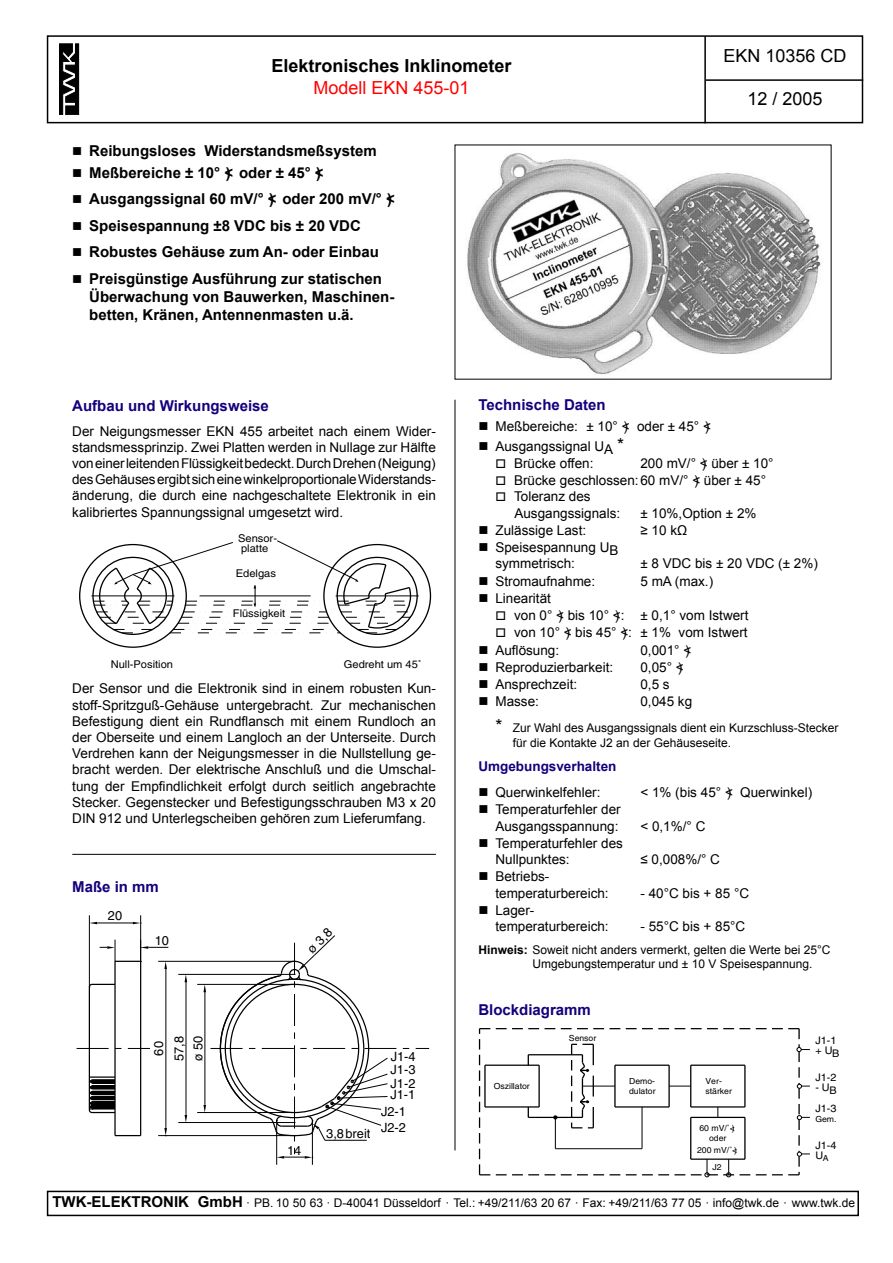
<style>
.page{position:relative;width:893px;height:1263px;background:#fff}
.page>*{position:absolute;margin:0;border:0;box-sizing:border-box;transform-origin:0 0}
.t1{font:700 18px "Arial";color:#000}
.t2{font:18px "Arial";color:#000}
.t3{font:18px "Arial";color:#f00}
.t4{font:700 15px/18px "Arial";color:#000}
.t5{font:700 15px "Arial";color:#13017c}
.t6{font:13.5px/16.2px "Arial";color:#000}
.t7{font:700 13.5px "Arial";color:#13017c}
.t8{font:12.75px/13.4px "Helvetica";color:#000;text-align:justify}
.t9{font:12px/14.4px "Arial";color:#000}
.t10{font:10.65px/10.5px "Helvetica";color:#000;scale:1.04 1}
.t11{font:10.5px/10.1px "Helvetica";color:#000;scale:1.04 1}
.t12{font:8.4px/10.1px "Helvetica";color:#000;scale:1.04 1}
.s1{font-size:18px}
.s2{font-weight:700}
.s3{font-weight:700;font-size:15px}
</style>
<div class="page">
<div style="left:47px;top:35px;width:816px;height:88px;border:2px solid #000"></div>
<hr style="left:704px;top:36px;width:2px;height:87px;background:#000">
<hr style="left:706px;top:79px;width:157px;height:2px;background:#000">
<svg style="left:60px;top:44px;width:19px;height:71px"></svg>
<div style="left:47px;top:1191px;width:812px;height:25px;border:2px solid #000"></div>
<hr style="left:91px;top:596px;width:83px;height:1px;background:#000">
<hr style="left:336px;top:596px;width:83px;height:1px;background:#000">
<svg style="left:93px;top:540px;width:324px;height:94px"></svg>
<svg style="left:90px;top:922px;width:7px;height:2px"></svg>
<svg style="left:133px;top:922px;width:7px;height:2px"></svg>
<svg style="left:164px;top:1128px;width:3px;height:7px"></svg>
<svg style="left:185px;top:975px;width:2px;height:7px"></svg>
<svg style="left:185px;top:1115px;width:2px;height:7px"></svg>
<hr style="left:89px;top:915px;width:1px;height:72px;background:#000">
<hr style="left:97px;top:923px;width:36px;height:1px;background:#000">
<hr style="left:186px;top:982px;width:1px;height:133px;background:#000">
<hr style="left:166px;top:969px;width:1px;height:159px;background:#000">
<hr style="left:197px;top:1112px;width:97px;height:1px;background:#000">
<hr style="left:178px;top:1122px;width:116px;height:1px;background:#000">
<hr style="left:158px;top:1135px;width:136px;height:1px;background:#000">
<hr style="left:312px;top:1120px;width:1px;height:45px;background:#000">
<hr style="left:276px;top:1120px;width:1px;height:45px;background:#000">
<hr style="left:197px;top:984px;width:97px;height:1px;background:#000">
<hr style="left:178px;top:974px;width:116px;height:1px;background:#000">
<hr style="left:158px;top:961px;width:136px;height:1px;background:#000">
<hr style="left:140px;top:915px;width:1px;height:46px;background:#000">
<svg style="left:100px;top:940px;width:68px;height:29px"></svg>
<svg style="left:115px;top:1135px;width:26px;height:1px"></svg>
<hr style="left:89px;top:987px;width:1px;height:123px;background:#000">
<hr style="left:114px;top:961px;width:2px;height:174px;background:#000">
<hr style="left:89px;top:1076px;width:26px;height:2px;background:#000">
<svg style="left:88px;top:983px;width:27px;height:5px"></svg>
<hr style="left:140px;top:961px;width:1px;height:174px;background:#000">
<svg style="left:77px;top:1048px;width:73px;height:1px"></svg>
<svg style="left:88px;top:1079px;width:27px;height:35px"></svg>
<svg style="left:203px;top:935px;width:226px;height:223px"></svg>
<hr style="left:455px;top:400px;width:1px;height:750px;background:#000">
<svg style="left:479px;top:1028px;width:331px;height:149px"></svg>
<hr style="left:582px;top:1086px;width:33px;height:1px;background:#000">
<hr style="left:72px;top:854px;width:364px;height:1px;background:#000">
<img style="left:467px;top:153px;width:354px;height:222px">
<h1 class="t1" style="left:272px;top:54px;width:242px">Elektronisches Inklinometer</h1>
<h1 class="t3" style="left:314px;top:76px;width:158px">Modell EKN 455-01</h1>
<p class="t4" style="left:72px;top:142px;width:306px">■ Reibungsloses Widerstandsmeßsystem</p>
<p class="t4" style="left:72px;top:164px;width:253px">■ Meßbereiche ± 10° &lt;) oder ± 45° &lt;)</p>
<p class="t4" style="left:72px;top:191px;width:324px">■ Ausgangssignal 60 mV/° &lt;) oder 200 mV/° &lt;)</p>
<p class="t4" style="left:72px;top:217px;width:290px">■ Speisespannung ±8 VDC bis ± 20 VDC</p>
<p class="t4" style="left:72px;top:244px;width:308px">■ Robustes Gehäuse zum An- oder Einbau</p>
<p class="t4" style="left:89px;top:270px;width:307px;text-indent:-17px">■ Preisgünstige Ausführung zur statischen<br>Überwachung von Bauwerken, Maschinen&shy;betten, Kränen, Antennenmasten u.ä.</p>
<h1 class="t2" style="left:723px;top:44px;width:125px">EKN 10356 CD</h1>
<h1 class="t2" style="left:747px;top:87px;width:77px">12 / 2005</h1>
<p class="t5" style="left:72px;top:396px;width:198px">Aufbau und Wirkungsweise</p>
<p class="t6" style="left:72px;top:423px;width:365px;text-align:justify">Der Neigungsmesser EKN 455 arbeitet nach einem Wider&shy;standsmessprinzip. Zwei Platten werden in Nullage zur Hälfte von einer leitenden Flüssigkeit bedeckt. Durch Drehen (Neigung) des Gehäuses ergibt sich eine winkelproportionale Widerstands&shy;änderung, die durch eine nachgeschaltete Elektronik in ein kalibriertes Spannungssignal umgesetzt wird.</p>
<p class="t10" style="left:238px;top:533px;width:39px">Sensor&shy;platte</p>
<p class="t10" style="left:236px;top:568px;width:40px">Edelgas</p>
<p class="t10" style="left:233px;top:608px;width:52px">Flüssigkeit</p>
<p class="t10" style="left:111px;top:659px;width:61px">Null-Position</p>
<p class="t10" style="left:344px;top:659px;width:76px">Gedreht um 45˚</p>
<p class="t6" style="left:72px;top:681px;width:365px;text-align:justify">Der Sensor und die Elektronik sind in einem robusten Kun&shy;stoff-Spritzguß-Gehäuse untergebracht. Zur mechanischen Befestigung dient ein Rundflansch mit einem Rundloch an der Oberseite und einem Langloch an der Unterseite. Durch Verdrehen kann der Neigungsmesser in die Nullstellung ge&shy;bracht werden. Der elektrische Anschluß und die Umschal&shy;tung der Empfindlichkeit erfolgt durch seitlich angebrachte Stecker. Gegenstecker und Befestigungsschrauben M3 x 20<br>DIN 912 und Unterlegscheiben gehören zum Lieferumfang.</p>
<p class="t5" style="left:72px;top:877px;width:88px">Maße in mm</p>
<p class="t8" style="left:108px;top:909px;width:16px">20</p>
<p class="t8" style="left:155px;top:933px;width:16px">10</p>
<p class="t8" style="left:149px;top:1061px;width:26px;line-height:20.1px;text-align:center;rotate:-90deg">60<br>57,8</p>
<p class="t8" style="left:191px;top:1061px;width:27px;rotate:-90deg">ø 50</p>
<p class="t8" style="left:305px;top:945px;width:31px;rotate:-44deg">ø 3,8</p>
<p class="t8" style="left:287px;top:1143px;width:16px">14</p>
<p class="t8" style="left:326px;top:1126px;width:46px">3,8breit</p>
<p class="t8" style="left:391px;top:1050px;width:27px">J1-4<br>J1-3<br>J1-2</p>
<p class="t8" style="left:381px;top:1086px;width:36px;line-height:16.5px;text-align:left;text-indent:9px">J1-1<br>J2-1<br>J2-2</p>
<p class="t5" style="left:478px;top:395px;width:129px">Technische Daten</p>
<p class="t6" style="left:478px;top:419px;width:234px">■ Meßbereiche: ± 10° &lt;) oder ± 45° &lt;)</p>
<p class="t6" style="left:478px;top:438px;width:147px">■ Ausgangssignal UA <span class="s1">*</span></p>
<p class="t6" style="left:495px;top:455px;width:100px">□ Brücke offen:</p>
<p class="t6" style="left:640px;top:455px;width:135px">200 mV/° &lt;) über ± 10°</p>
<p class="t6" style="left:495px;top:473px;width:272px">□ Brücke geschlossen: 60 mV/° &lt;) über ± 45°</p>
<p class="t6" style="left:514px;top:489px;width:107px;text-indent:-19px">□ Toleranz des<br>Ausgangssignals:</p>
<p class="t6" style="left:640px;top:505px;width:118px">± 10%,Option ± 2%</p>
<p class="t6" style="left:478px;top:522px;width:109px">■ Zulässige Last:</p>
<p class="t6" style="left:640px;top:522px;width:48px">≥ 10 kΩ</p>
<p class="t6" style="left:495px;top:539px;width:125px;text-indent:-17px">■ Speisespannung UB symmetrisch:</p>
<p class="t6" style="left:640px;top:556px;width:179px">± 8 VDC bis ± 20 VDC (± 2%)</p>
<p class="t6" style="left:478px;top:573px;width:118px">■ Stromaufnahme:</p>
<p class="t6" style="left:640px;top:573px;width:74px">5 mA (max.)</p>
<p class="t6" style="left:478px;top:590px;width:74px">■ Linearität</p>
<p class="t6" style="left:495px;top:607px;width:255px">□ von 0° &lt;) bis 10° &lt;) : ± 0,1° vom Istwert</p>
<p class="t6" style="left:495px;top:625px;width:254px">□ von 10° &lt;) bis 45° &lt;) : ± 1% vom Istwert</p>
<p class="t6" style="left:478px;top:642px;width:82px">■ Auflösung:</p>
<p class="t6" style="left:640px;top:642px;width:52px">0,001° &lt;)</p>
<p class="t6" style="left:478px;top:659px;width:136px">■ Reproduzierbarkeit:</p>
<p class="t6" style="left:640px;top:659px;width:45px">0,05° &lt;)</p>
<p class="t6" style="left:478px;top:676px;width:100px">■ Ansprechzeit:</p>
<p class="t6" style="left:640px;top:676px;width:31px">0,5 s</p>
<p class="t6" style="left:478px;top:694px;width:62px">■ Masse:</p>
<p class="t6" style="left:640px;top:694px;width:53px">0,045 kg</p>
<p class="t9" style="left:513px;top:721px;width:327px;text-indent:-17px"><span class="s1">*</span> Zur Wahl des Ausgangssignals dient ein Kurzschluss-Stecker für die Kontakte J2 an der Gehäuseseite.</p>
<p class="t7" style="left:478px;top:758px;width:140px">Umgebungsverhalten</p>
<p class="t6" style="left:478px;top:784px;width:124px">■ Querwinkelfehler:</p>
<p class="t6" style="left:640px;top:784px;width:173px">&lt; 1% (bis 45° &lt;) Querwinkel)</p>
<p class="t6" style="left:478px;top:802px;width:144px;text-align:right">■ Temperaturfehler der<br>Ausgangsspannung:</p>
<p class="t6" style="left:640px;top:818px;width:67px">&lt; 0,1%/° C</p>
<p class="t6" style="left:495px;top:835px;width:129px;text-indent:-17px">■ Temperaturfehler des<br>Nullpunktes:</p>
<p class="t6" style="left:495px;top:868px;width:115px;text-indent:-17px">■ Betriebs&shy;temperaturbereich:</p>
<p class="t6" style="left:640px;top:851px;width:81px">≤ 0,008%/° C</p>
<p class="t6" style="left:640px;top:885px;width:110px">- 40°C bis + 85 °C</p>
<p class="t6" style="left:495px;top:902px;width:115px;text-indent:-17px">■ Lager&shy;temperaturbereich:</p>
<p class="t6" style="left:640px;top:918px;width:106px">- 55°C bis + 85°C</p>
<p class="t9" style="left:532px;top:942px;width:300px;text-indent:-54px"><span class="s2">Hinweis:</span> Soweit nicht anders vermerkt, gelten die Werte bei 25°C<br>Umgebungstemperatur und ± 10 V Speisespannung.</p>
<p class="t5" style="left:478px;top:1000px;width:114px">Blockdiagramm</p>
<p class="t12" style="left:494px;top:1081px;width:36px">Oszillator</p>
<p class="t12" style="left:569px;top:1033px;width:28px">Sensor</p>
<p class="t12" style="left:629px;top:1075px;width:27px">Demo&shy;dulator</p>
<p class="t12" style="left:705px;top:1076px;width:27px">Ver&shy;stärker</p>
<p class="t12" style="left:699px;top:1122px;width:36px;line-height:10.5px;text-align:center">60 mV/˚&lt; oder</p>
<p class="t12" style="left:697px;top:1145px;width:40px">200 mV/˚&lt;</p>
<p class="t12" style="left:732px;top:1123px;width:4px">)</p>
<p class="t12" style="left:734px;top:1145px;width:4px">)</p>
<p class="t12" style="left:712px;top:1161px;width:10px">J2</p>
<p class="t11" style="left:815px;top:1035px;width:22px">J1-1 + U</p>
<p class="t11" style="left:815px;top:1072px;width:22px">J1-2</p>
<p class="t11" style="left:815px;top:1076px;width:22px;line-height:21.3px">- U<br>J1-3</p>
<p class="t12" style="left:815px;top:1114px;width:22px">Gem.</p>
<p class="t11" style="left:815px;top:1140px;width:22px">J1-4<br>U</p>
<p class="t11" style="left:832px;top:1048px;width:8px">B</p>
<p class="t11" style="left:829px;top:1086px;width:8px">B</p>
<p class="t12" style="left:823px;top:1153px;width:7px">A</p>
<p class="t9" style="left:52px;top:1196px;width:804px"><span class="s3">TWK-ELEKTRONIK GmbH</span> · PB. 10 50 63 · D-40041 Düsseldorf · Tel.: +49/211/63 20 67 · Fax: +49/211/63 77 05 · info@twk.de · www.twk.de</p>
</div>
